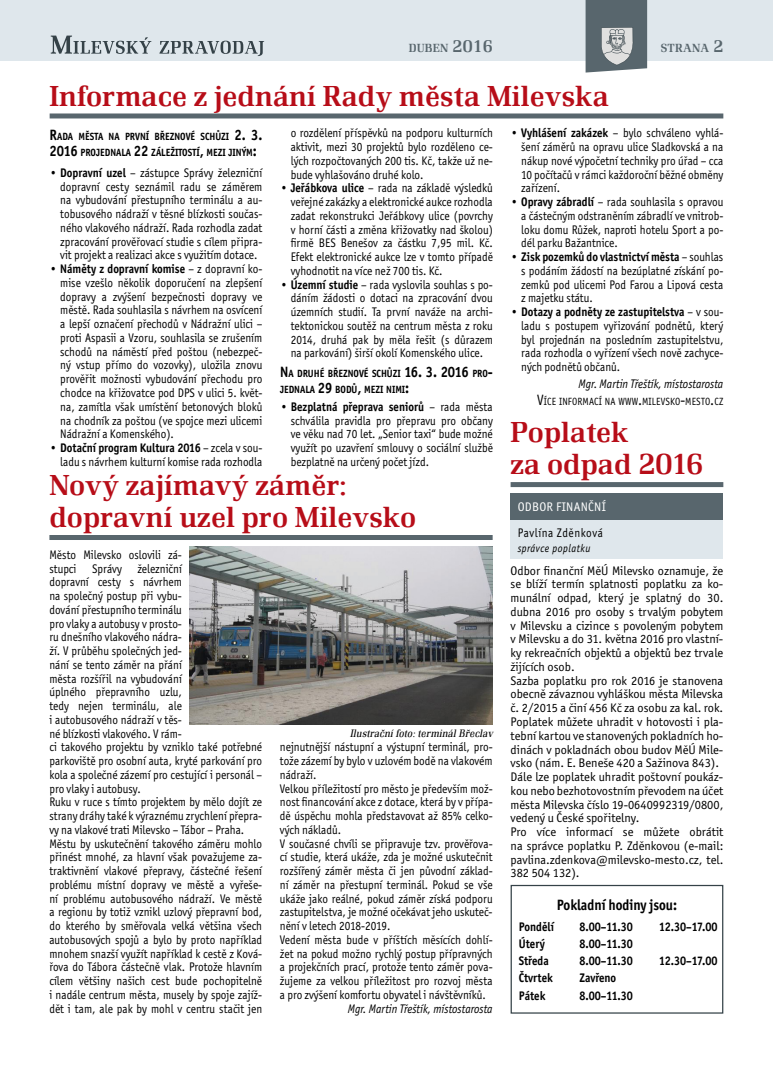
<style>
.page{position:relative;width:773px;height:1081px;background:#fff}
.page>*{position:absolute;margin:0;border:0;box-sizing:border-box;transform-origin:0 0}
.t1{font:500 30px/32.5px "Renault TOT";color:#b70d18}
.t2{font:700 15px "Officina Sans Itc TOT";color:#000;scale:.9 1}
.t3{font:12.5px/13.8px "Officina Sans Itc TOT";color:#000;text-align:justify;scale:.9 1}
.t4{font:12.5px/13.8px "Officina Sans Itc TOT";color:#000}
.t5{font:700 12.5px "Officina Sans Itc TOT";color:#000;scale:.9 1}
.t6{font:italic 12.5px "Officina Sans Itc TOT";color:#000;scale:.9 1}
.t7{font:12.5px "Officina Sans Itc TOT";color:#fff}
.t8{font:500 12.25px "Renault TOT";letter-spacing:.015em;color:#58666d}
.t9{font:italic 300 11.25px "Renault TOT";letter-spacing:.02em;color:#000;scale:.9 1}
.t10{font:italic 11.25px "Officina Sans Itc TOT";letter-spacing:.05em;color:#000;scale:.9 1}
.t11{font:700 10.5px/16.2px "Officina Sans Itc TOT";color:#000;scale:.9 1}
.t12{font:10.5px "Officina Sans Itc TOT";letter-spacing:.015em;color:#000;scale:.9 1}
.s1{font-size:17.5px}
.s2{font-size:15px}
.s3{font-weight:700}
</style>
<div class="page">
<div style="left:0;top:1px;width:772px;height:60px;background:#dfe7ec"></div>
<svg style="left:585px;top:0;width:62px;height:73px"></svg>
<svg style="left:159px;top:41px;width:105px;height:15px"></svg>
<svg style="left:51px;top:36px;width:100px;height:18px"></svg>
<div style="left:50px;top:113px;width:673px;height:5px;background:#58666d"></div>
<div style="left:49px;top:535px;width:443px;height:5px;background:#58666d"></div>
<div style="left:510px;top:482px;width:213px;height:5px;background:#58666d"></div>
<div style="left:510px;top:885px;width:213px;height:128px;border:1px solid #354248"></div>
<div style="left:510px;top:493px;width:213px;height:27px;background:#58666d"></div>
<div style="left:510px;top:520px;width:213px;height:39px;background:#dfe7ec"></div>
<img style="left:189px;top:546px;width:303px;height:178px">
<p class="t8" style="left:409px;top:41px;width:85px">DUBEN <span class="s1">2016</span></p>
<p class="t8" style="left:660px;top:41px;width:64px">STRANA <span class="s1">2</span></p>
<h1 class="t1" style="left:50px;top:80px;width:561px">Informace z jednání Rady města Milevska</h1>
<p class="t11" style="left:50px;top:128px;width:238px"><span class="s2">R</span>ADA MĚSTA NA PRVNÍ BŘEZNOVÉ SCHŮZI <span class="s2">2. 3.<br>2016</span> PROJEDNALA <span class="s2">22</span> ZÁLEŽITOSTÍ<span class="s2">,</span> MEZI JINÝM<span class="s2">:</span></p>
<p class="t3" style="left:60px;top:166px;width:226px;text-indent:-11px"><span class="s3">• Dopravní uzel</span> – zástupce Správy železniční dopravní cesty seznámil radu se záměrem na vybudování přestupního terminálu a au&shy;tobusového nádraží v těsné blízkosti součas&shy;ného vlakového nádraží. Rada rozhodla zadat zpracování prověřovací studie s cílem připra&shy;vit projekt a realizaci akce s využitím dotace.</p>
<p class="t3" style="left:60px;top:262px;width:226px;text-indent:-11px"><span class="s3">• Náměty z dopravní komise</span> – z dopravní ko&shy;mise vzešlo několik doporučení na zlepšení dopravy a zvýšení bezpečnosti dopravy ve městě. Rada souhlasila s návrhem na osvícení a lepší označení přechodů v Nádražní ulici – proti Aspasii a Vzoru, souhlasila se zrušením schodů na náměstí před poštou (nebezpeč&shy;ný vstup přímo do vozovky), uložila znovu prověřit možnosti vybudování přechodu pro chodce na křižovatce pod DPS</p>
<p class="t3" style="left:521px;top:126px;width:226px;text-indent:-11px"><span class="s3">• Vyhlášení zakázek</span> – bylo schváleno vyhlá&shy;šení záměrů na opravu ulice Sladkovská a na nákup nové výpočetní techniky pro úřad – cca 10 počítačů v rámci každoroční běžné obměny zařízení.</p>
<p class="t3" style="left:521px;top:195px;width:226px;text-indent:-11px"><span class="s3">• Opravy zábradlí</span> – rada souhlasila s opravou a částečným odstraněním zábradlí ve vnitrob&shy;loku domu Růžek, naproti hotelu Sport a po&shy;dél parku Bažantnice.</p>
<p class="t3" style="left:521px;top:250px;width:226px;text-indent:-11px"><span class="s3">• Zisk pozemků do vlastnictví města</span> – souhlas s podáním žádostí na bezúplatné získání po&shy;zemků pod ulicemi Pod Farou a Lipová cesta z majetku státu.</p>
<p class="t3" style="left:521px;top:305px;width:226px;text-indent:-11px"><span class="s3">• Dotazy a podněty ze zastupitelstva</span> – v sou&shy;ladu s postupem vyřizování podnětů, který byl projednán na posledním zastupitelstvu, rada rozhodla o vyřízení všech nově zachyce&shy;ných podnětů občanů.</p>
<p class="t6" style="left:578px;top:377px;width:162px">Mgr. Martin Třeštík, místostarosta</p>
<p class="t12" style="left:537px;top:395px;width:208px"><span class="s2">V</span>ÍCE INFORMACÍ NA WWW<span class="s2">.</span>MILEVSKO<span class="s2">-</span>MESTO<span class="s2">.</span>CZ</p>
<p class="t3" style="left:291px;top:126px;width:226px">o rozdělení příspěvků na podporu kulturních aktivit, mezi 30 projektů bylo rozděleno ce&shy;lých rozpočtovaných 200 tis. Kč, takže už ne&shy;bude vyhlašováno druhé kolo.</p>
<p class="t3" style="left:291px;top:181px;width:226px;text-indent:-11px"><span class="s3">• Jeřábkova ulice</span> – rada na základě výsledků veřejné zakázky a elektronické aukce rozhodla zadat rekonstrukci Jeřábkovy ulice (povrchy v horní části a změna křižovatky nad školou) firmě BES</p>
<p class="t3" style="left:291px;top:236px;width:226px;text-indent:50px">Benešov za částku 7,95 mil. Kč.<br>Efekt elektronické aukce lze v tomto případě vyhodnotit na více než 700 tis. Kč.</p>
<p class="t3" style="left:291px;top:278px;width:226px;text-indent:-11px"><span class="s3">• Územní studie</span> – rada vyslovila souhlas s po&shy;dáním žádosti o dotaci na zpracování dvou územních studií. Ta první naváže na archi&shy;tektonickou soutěž na centrum města z roku 2014, druhá pak by měla řešit (s důrazem na parkování) širší okolí Komenského ulice.</p>
<p class="t11" style="left:280px;top:365px;width:238px"><span class="s2">N</span>A DRUHÉ BŘEZNOVÉ SCHŮZI <span class="s2">16. 3. 2016</span> PRO<span class="s2">-<br></span>JEDNALA <span class="s2">29</span> BODŮ<span class="s2">,</span> MEZI NIMI<span class="s2">:</span></p>
<p class="t3" style="left:291px;top:400px;width:226px;text-indent:-11px"><span class="s3">• Bezplatná přeprava seniorů</span> – rada města schválila pravidla pro přepravu pro občany ve věku nad 70 let. „Senior taxi“ bude možné využít po uzavření smlouvy o sociální službě bezplatně na určený počet jízd.</p>
<p class="t3" style="left:60px;top:386px;width:226px;text-indent:138px">v ulici 5. květ&shy;na, zamítla však umístění betonových bloků na chodník za poštou (ve spojce mezi ulicemi Nádražní a Komenského).</p>
<p class="t3" style="left:50px;top:441px;width:238px;text-align:right"><span class="s3">• Dotační program Kultura 2016</span> – zcela v sou&shy;ladu s návrhem kulturní komise rada rozhodla</p>
<h1 class="t1" style="left:510px;top:416px;width:194px">Poplatek<br>za odpad 2016</h1>
<h1 class="t1" style="left:49px;top:469px;width:368px">Nový zajímavý záměr: dopravní uzel pro Milevsko</h1>
<p class="t3" style="left:49px;top:548px;width:238px;text-align:left">Město Milevsko oslovili zá-<br>stupci Správy železniční<br>dopravní cesty s návrhem<br>na společný postup při vybu-<br>dování přestupního terminálu<br>pro vlaky a autobusy v prosto-<br>ru dnešního vlakového nádra-<br>ží. V průběhu společných jed-<br>nání se tento záměr na přání<br>města rozšířil na vybudování<br>úplného přepravního uzlu,<br>tedy nejen terminálu, ale<br>i autobusového nádraží v těs-<br>né blízkosti vlakového. V rám-<br>ci takového projektu by vzniklo také potřebné parkoviště pro osobní auta, kryté parkování pro kola a společné zázemí pro cestující i personál – pro vlaky i autobusy.<br>Ruku v ruce s tímto projektem by mělo dojít ze strany dráhy také k výraznému zrychlení přepra&shy;vy na vlakové trati Milevsko – Tábor – Praha.<br>Městu by uskutečnění takového záměru mohlo přinést mnohé, za hlavní však považujeme za&shy;traktivnění vlakové přepravy, částečné řešení problému místní dopravy ve městě a vyřeše&shy;ní problému autobusového nádraží. Ve městě a regionu by totiž vznikl uzlový přepravní bod, do kterého by směřovala velká většina všech autobusových spojů a bylo by proto například mnohem snazší využít například k cestě z Ková&shy;řova do Tábora částečně vlak. Protože hlavním cílem většiny našich cest bude pochopitelně i nadále centrum města, musely by spoje zajíž&shy;dět i tam, ale pak by mohl v centru stačit jen</p>
<p class="t7" style="left:517px;top:500px;width:8px">ODBOR</p>
<p class="t7" style="left:556px;top:500px;width:13px">FINAN</p>
<p class="t7" style="left:588px;top:500px;width:13px">ČNÍ</p>
<p class="t3" style="left:517px;top:526px;width:96px">Pavlína Zděnková</p>
<p class="t10" style="left:517px;top:542px;width:82px">správce poplatku</p>
<p class="t4" style="left:510px;top:564px;width:214px">Odbor finanční MěÚ Milevsko oznamuje, že se blíží termín splatnosti poplatku za ko&shy;munální odpad, který je splatný do 30. dubna 2016 pro osoby s trvalým pobytem v Milevsku a cizince s povoleným pobytem v Milevsku a do 31. května 2016 pro vlastní&shy;ky rekreačních objektů a objektů bez trvale žijících osob.<br>Sazba poplatku pro rok 2016 je stanovena obecně závaznou vyhláškou města Milevska č. 2/2015 a činí 456 Kč za osobu za kal. rok.<br>Poplatek můžete uhradit v hotovosti i pla&shy;tební kartou ve stanovených pokladních ho&shy;dinách v pokladnách obou budov MěÚ Mile&shy;vsko (nám. E. Beneše 420 a Sažinova 843).<br>Dále lze poplatek uhradit poštovní poukáz&shy;kou nebo bezhotovostním převodem na účet města Milevska číslo 19-0640992319/0800, vedený u České spořitelny.<br>Pro více informací se můžete obrátit na správce poplatku P. Zděnkovou (e-mail: pavlina.zdenkova@milevsko-mesto.cz, tel.<br>382 504 132).</p>
<p class="t2" style="left:556px;top:895px;width:135px">Pokladní hodiny jsou:</p>
<p class="t5" style="left:519px;top:918px;width:41px">Pondělí</p>
<p class="t5" style="left:579px;top:918px;width:61px">8.00–11.30</p>
<p class="t5" style="left:659px;top:918px;width:66px">12.30–17.00</p>
<p class="t5" style="left:519px;top:936px;width:30px">Úterý</p>
<p class="t5" style="left:579px;top:936px;width:61px">8.00–11.30</p>
<p class="t5" style="left:519px;top:953px;width:35px">Středa</p>
<p class="t5" style="left:579px;top:953px;width:61px">8.00–11.30</p>
<p class="t5" style="left:659px;top:953px;width:66px">12.30–17.00</p>
<p class="t5" style="left:519px;top:970px;width:57px">Čtvrtek Z</p>
<p class="t5" style="left:585px;top:970px;width:36px">avřeno</p>
<p class="t5" style="left:519px;top:987px;width:31px">Pátek</p>
<p class="t5" style="left:579px;top:987px;width:61px">8.00–11.30</p>
<p class="t9" style="left:350px;top:727px;width:160px">Ilustrační foto: terminál Břeclav</p>
<p class="t3" style="left:280px;top:740px;width:238px;text-align:left">nejnutnější nástupní a výstupní terminál, pro&shy;tože zázemí by bylo v uzlovém bodě na vlakovém nádraží.<br>Velkou příležitostí pro město je především mož&shy;nost financování akce z dotace, která by v přípa&shy;dě úspěchu mohla představovat až 85% celko&shy;vých nákladů.<br>V současné chvíli se připravuje tzv. prověřova&shy;cí studie, která ukáže, zda je možné uskutečnit rozšířený záměr města či jen původní základ&shy;ní záměr na přestupní terminál. Pokud se vše ukáže jako reálné, pokud záměr získá podporu zastupitelstva, je možné očekávat jeho uskuteč&shy;nění v letech 2018-2019.<br>Vedení města bude v příštích měsících dohlí&shy;žet na pokud možno rychlý postup přípravných a projekčních prací, protože tento záměr pova&shy;žujeme za velkou příležitost pro rozvoj města a pro zvýšení komfortu obyvatel i návštěvníků.</p>
<p class="t6" style="left:347px;top:1001px;width:162px">Mgr. Martin Třeštík, místostarosta</p>
</div>
